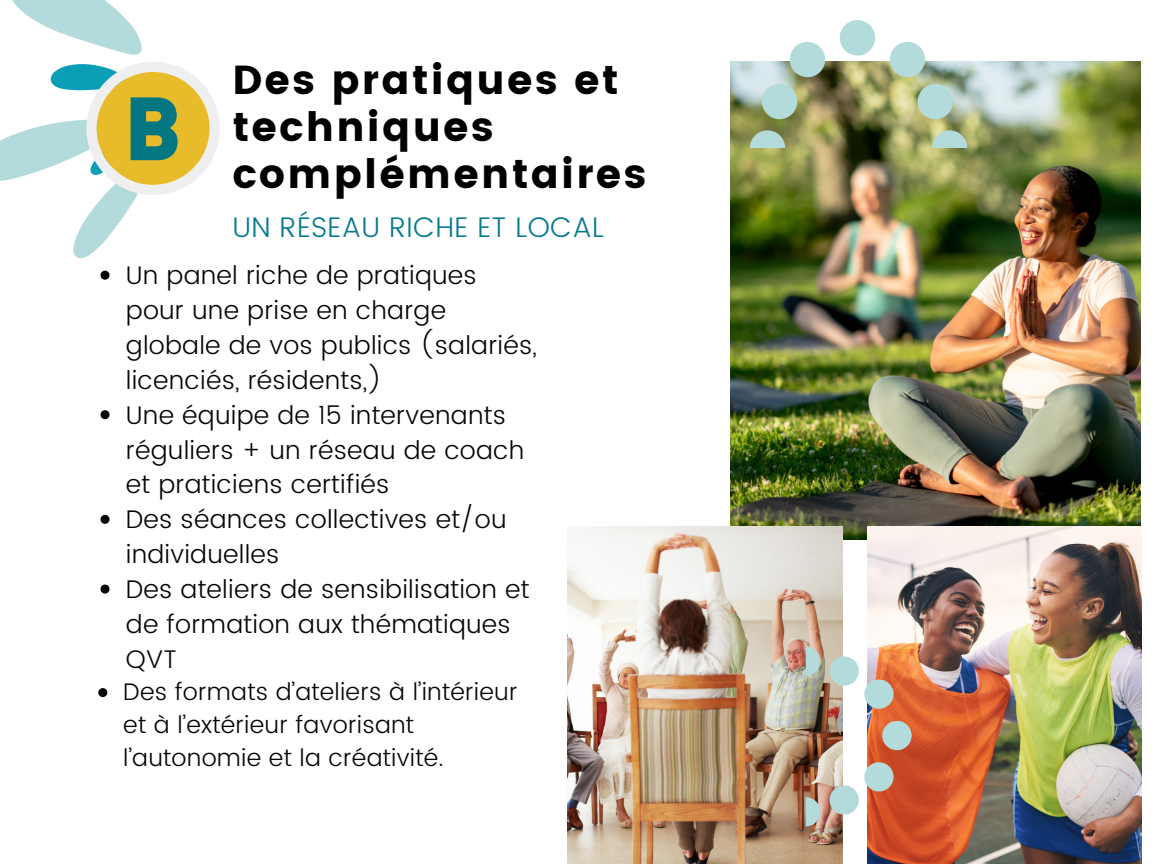
<style>
.page{position:relative;width:1152px;height:864px;background:#fff}
.page>*{position:absolute;margin:0;border:0;box-sizing:border-box;transform-origin:0 0}
.t1{font:900 88.2px "DIN";color:#037682}
.t2{font:40.5px/47.2px "Poppins";letter-spacing:.055em;color:#000}
.t3{font:300 28.35px "Poppins";letter-spacing:.01em;color:#07798f}
.t4{font:300 25.5px/34.8px "Poppins";letter-spacing:.01em;color:#050707}
.t5{font:300 24px/32.7px "Poppins";letter-spacing:.01em;color:#050707}
</style>
<div class="page">
<img style="left:730px;top:62px;width:411px;height:478px">
<svg style="left:890px;top:42px;width:35px;height:35px"></svg>
<svg style="left:790px;top:42px;width:35px;height:35px"></svg>
<svg style="left:918px;top:84px;width:35px;height:35px"></svg>
<svg style="left:762px;top:84px;width:35px;height:35px"></svg>
<svg style="left:750px;top:130px;width:35px;height:18px"></svg>
<svg style="left:932px;top:130px;width:35px;height:18px"></svg>
<svg style="left:840px;top:20px;width:35px;height:36px"></svg>
<img style="left:568px;top:527px;width:274px;height:337px">
<svg style="left:101px;top:271px;width:9px;height:9px"></svg>
<svg style="left:101px;top:410px;width:9px;height:9px"></svg>
<svg style="left:101px;top:515px;width:9px;height:9px"></svg>
<svg style="left:101px;top:585px;width:9px;height:9px"></svg>
<svg style="left:98px;top:688px;width:9px;height:9px"></svg>
<svg style="left:0;top:0;width:220px;height:259px"></svg>
<div style="left:97px;top:72px;width:113px;height:113px;background:#e8bb2b;border-radius:50%"></div>
<img style="left:867px;top:527px;width:275px;height:337px">
<svg style="left:830px;top:762px;width:64px;height:53px"></svg>
<svg style="left:830px;top:656px;width:64px;height:53px"></svg>
<svg style="left:806px;top:647px;width:14px;height:29px"></svg>
<svg style="left:806px;top:797px;width:14px;height:29px"></svg>
<svg style="left:882px;top:721px;width:29px;height:29px"></svg>
<p class="t1" style="left:124px;top:96px;width:59px">B</p>
<p class="t2" style="left:232px;top:56px;width:388px">Des pratiques et techniques</p>
<p class="t2" style="left:232px;top:151px;width:415px">complémentaires</p>
<p class="t3" style="left:232px;top:211px;width:373px">UN RÉSEAU RICHE ET LOCAL</p>
<p class="t4" style="left:126px;top:258px;width:413px">Un panel riche de pratiques pour une prise en charge globale de vos publics (salariés, licenciés, résidents,)</p>
<p class="t4" style="left:126px;top:398px;width:400px">Une équipe de 15 intervenants réguliers + un réseau de coach et praticiens certifiés</p>
<p class="t4" style="left:126px;top:502px;width:382px">Des séances collectives et/ou individuelles</p>
<p class="t4" style="left:126px;top:572px;width:405px">Des ateliers de sensibilisation et de formation aux thématiques<br>QVT</p>
<p class="t5" style="left:123px;top:676px;width:396px">Des formats d’ateliers à l’intérieur et à l’extérieur favorisant l’autonomie et la créativité.</p>
</div>
